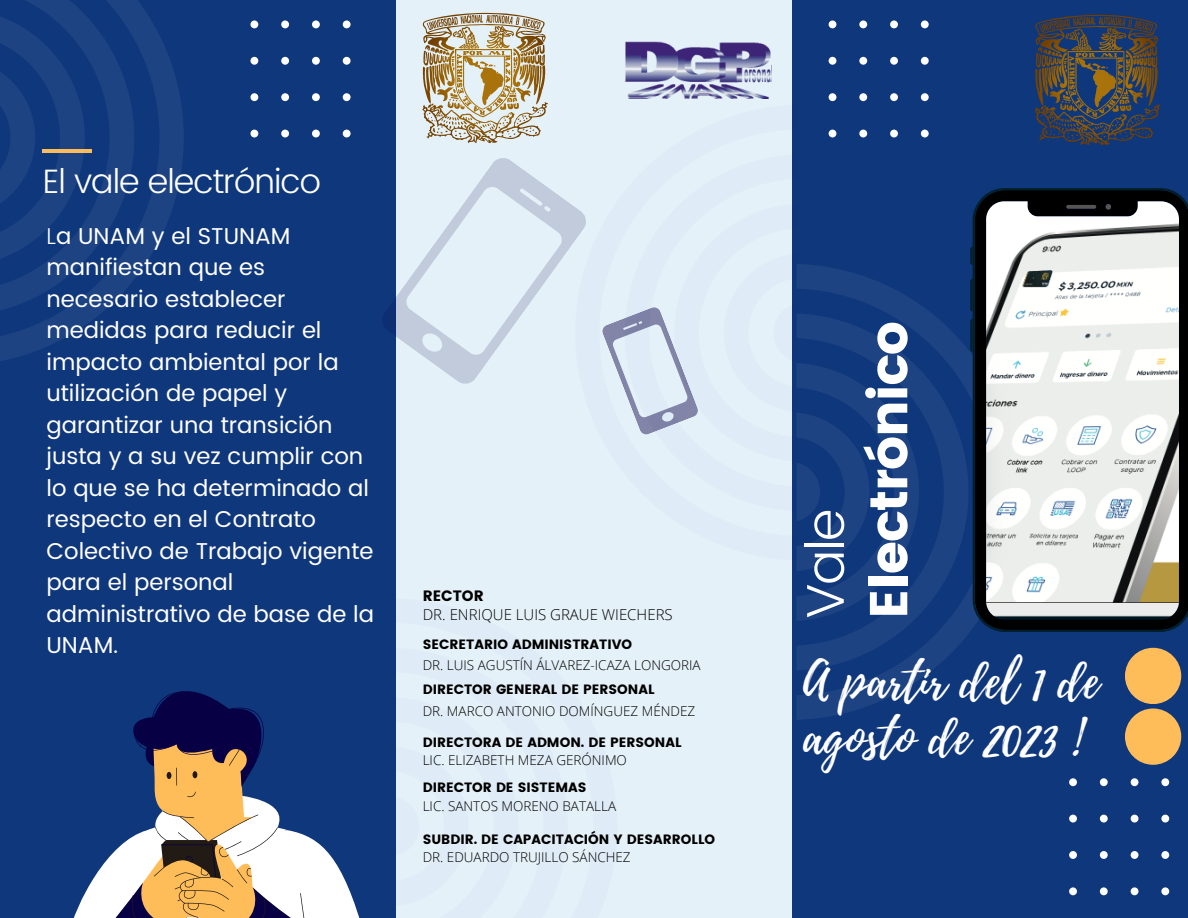
<style>
.page{position:relative;width:1188px;height:918px;background:#0f377b}
.page>*{position:absolute;margin:0;border:0;box-sizing:border-box;transform-origin:0 0}
.t1{font:53.1px "Poppins";letter-spacing:-.03em;color:#fff}
.t2{font:300 53.1px "Poppins";color:#fff}
.t3{font:49.2px/56.2px "Playlist Script";color:#fff}
.t4{font:300 33.75px "Poppins";letter-spacing:-.03em;color:#fff}
.t5{font:22.95px/31.5px "Poppins";color:#fff}
.t6{font:300 15px "Open Sans";color:#000}
.t7{font:15px "Poppins";color:#000}
.t8{font:300 13.5px "Open Sans";color:#000}
.t9{font:13.5px "Poppins";color:#000}
.s1{font-weight:300}
</style>
<div class="page">
<svg style="left:797px;top:265px;width:176px;height:454px"></svg>
<div style="left:396px;top:0;width:396px;height:918px;background:#e5f1f8"></div>
<svg style="left:970px;top:247px;width:3px;height:18px"></svg>
<svg style="left:970px;top:279px;width:3px;height:33px"></svg>
<svg style="left:970px;top:319px;width:3px;height:33px"></svg>
<svg style="left:973px;top:188px;width:215px;height:444px;background:#b9bbba"></svg>
<svg style="left:0;top:0;width:183px;height:361px"></svg>
<div style="left:1125px;top:648px;width:56px;height:56px;background:#ffbd59;border-radius:50%"></div>
<div style="left:1125px;top:709px;width:56px;height:56px;background:#ffbd59;border-radius:50%"></div>
<hr style="left:43px;top:149px;width:49px;height:4px;background:#ffbd59">
<svg style="left:250px;top:20px;width:101px;height:117px"></svg>
<svg style="left:829px;top:20px;width:100px;height:117px"></svg>
<svg style="left:1069px;top:778px;width:100px;height:117px"></svg>
<svg style="left:396px;top:158px;width:190px;height:226px"></svg>
<svg style="left:602px;top:264px;width:317px;height:357px"></svg>
<svg style="left:1034px;top:14px;width:127px;height:131px"></svg>
<svg style="left:74px;top:691px;width:286px;height:227px"></svg>
<svg style="left:422px;top:12px;width:126px;height:132px"></svg>
<img style="left:624px;top:41px;width:147px;height:58px">
<p class="t4" style="left:43px;top:161px;width:280px">El vale electrónico</p>
<p class="t5" style="left:47px;top:220px;width:329px"><span class="s1">L</span>a UNAM y el STUNAM manifiestan que es necesario establecer medidas para reducir el impacto ambiental por la utilización de papel y garantizar una transición justa y a su vez cumplir con lo que se ha determinado al respecto en el Contrato<br>Colectivo de Trabajo vigente para el personal administrativo de base de la<br>UNAM.</p>
<p class="t7" style="left:423px;top:587px;width:62px">RECTOR</p>
<p class="t6" style="left:423px;top:604px;width:252px">DR. ENRIQUE LUIS GRAUE WIECHERS</p>
<p class="t9" style="left:423px;top:636px;width:211px">SECRETARIO ADMINISTRATIVO</p>
<p class="t8" style="left:423px;top:655px;width:279px">DR. LUIS AGUSTÍN ÁLVAREZ-ICAZA LONGORIA</p>
<p class="t9" style="left:423px;top:682px;width:233px">DIRECTOR GENERAL DE PERSONAL</p>
<p class="t8" style="left:423px;top:702px;width:274px">DR. MARCO ANTONIO DOMÍNGUEZ MÉNDEZ</p>
<p class="t9" style="left:423px;top:734px;width:260px">DIRECTORA DE ADMON. DE PERSONAL</p>
<p class="t8" style="left:423px;top:750px;width:206px">LIC. ELIZABETH MEZA GERÓNIMO</p>
<p class="t9" style="left:423px;top:780px;width:165px">DIRECTOR DE SISTEMAS</p>
<p class="t8" style="left:423px;top:797px;width:195px">LIC. SANTOS MORENO BATALLA</p>
<p class="t9" style="left:423px;top:832px;width:294px">SUBDIR. DE CAPACITACIÓN Y DESARROLLO</p>
<p class="t8" style="left:423px;top:847px;width:210px">DR. EDUARDO TRUJILLO SÁNCHEZ</p>
<p class="t2" style="left:794px;top:619px;width:111px;rotate:-90deg">Vale</p>
<p class="t1" style="left:858px;top:619px;width:299px;rotate:-90deg">Electrónico</p>
<p class="t3" style="left:803px;top:654px;width:297px">A partir del 1 de agosto de 2023 !</p>
</div>
